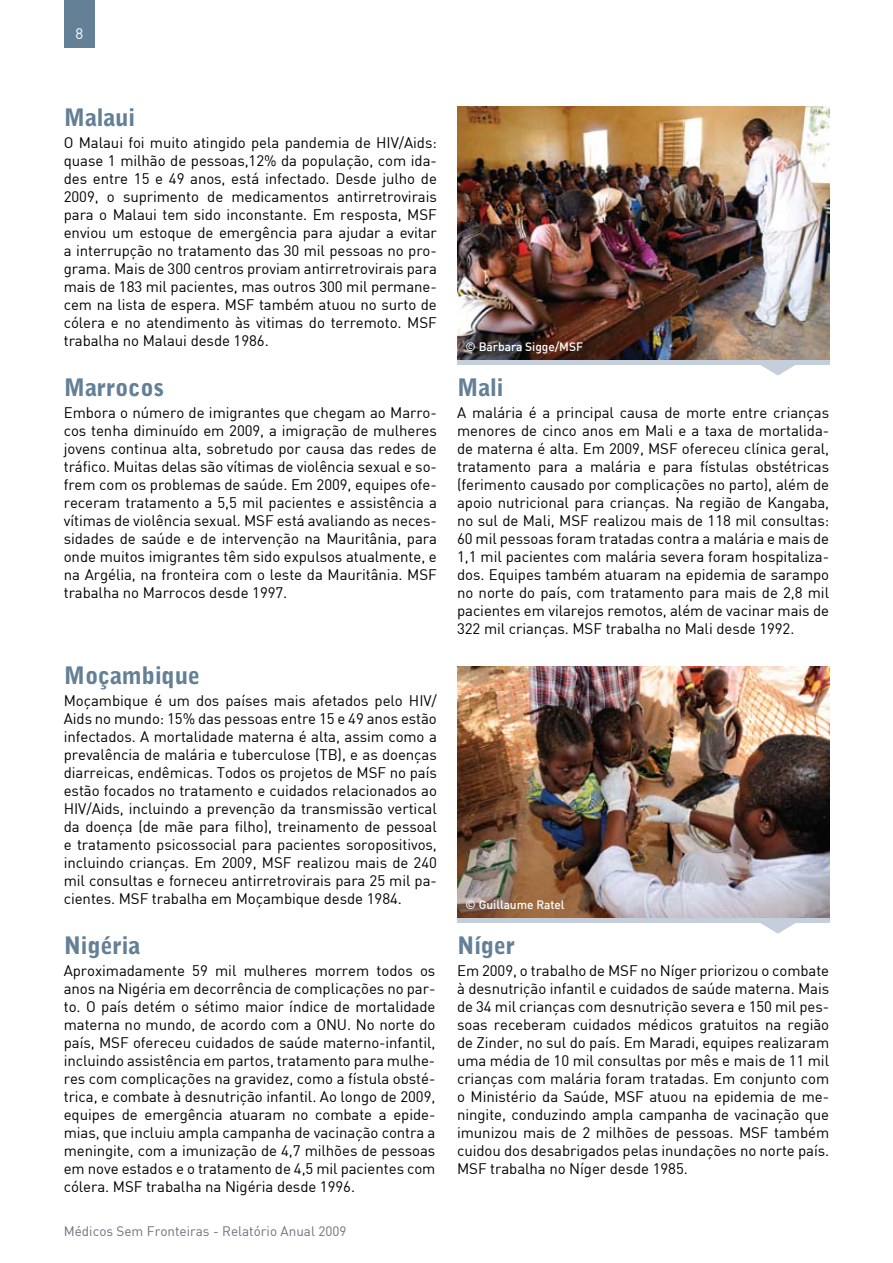
<style>
.page{position:relative;width:893px;height:1263px;background:#fff}
.page>*{position:absolute;margin:0;border:0;box-sizing:border-box;transform-origin:0 0}
.t1{font:900 24px "Bell Gothic Std";letter-spacing:-.005em;color:#648096}
.t2{font:15px/18px "DIN Regular";letter-spacing:-.005em;color:#000;text-align:justify}
.t3{font:15px "DIN Regular";color:#fff}
.t4{font:13.5px "DIN Regular";color:#69737a}
.t5{font:12px "DI Nmedium";letter-spacing:-.005em;color:#fff}
</style>
<div class="page">
<img style="left:457px;top:666px;width:372px;height:252px">
<img style="left:457px;top:106px;width:372px;height:254px">
<hr style="left:457px;top:360px;width:372px;height:4px;background:#c5cfdb">
<svg style="left:757px;top:364px;width:42px;height:12px"></svg>
<hr style="left:457px;top:918px;width:372px;height:4px;background:#c5cfdb">
<svg style="left:757px;top:922px;width:42px;height:12px"></svg>
<div style="left:64px;top:0;width:31px;height:48px;background:#648096"></div>
<p class="t3" style="left:76px;top:24px;width:9px">8</p>
<h1 class="t1" style="left:64px;top:103px;width:73px">Malaui</h1>
<p class="t2" style="left:64px;top:134px;width:375px">O Malaui foi muito atingido pela pandemia de HIV/Aids: quase 1 milhão de pessoas,12% da população, com ida&shy;des entre 15 e 49 anos, está infectado. Desde julho de 2009, o suprimento de medicamentos antirretrovirais para o Malaui tem sido inconstante. Em resposta, MSF enviou um estoque de emergência para ajudar a evitar a interrupção no tratamento das 30 mil pessoas no pro&shy;grama. Mais de 300 centros proviam antirretrovirais para mais de 183 mil pacientes, mas outros 300 mil permane&shy;cem na lista de espera. MSF também atuou no surto de cólera e no atendimento às vitimas do terremoto. MSF trabalha no Malaui desde 1986.</p>
<h1 class="t1" style="left:64px;top:373px;width:102px">Marrocos</h1>
<p class="t2" style="left:64px;top:404px;width:375px">Embora o número de imigrantes que chegam ao Marro&shy;cos tenha diminuído em 2009, a imigração de mulheres jovens continua alta, sobretudo por causa das redes de tráfico. Muitas delas são vítimas de violência sexual e so&shy;frem com os problemas de saúde. Em 2009, equipes ofe&shy;receram tratamento a 5,5 mil pacientes e assistência a vítimas de violência sexual. MSF está avaliando as neces&shy;sidades de saúde e de intervenção na Mauritânia, para onde muitos imigrantes têm sido expulsos atualmente, e na Argélia, na fronteira com o leste da Mauritânia. MSF trabalha no Marrocos desde 1997.</p>
<h1 class="t1" style="left:64px;top:661px;width:138px">Moçambique</h1>
<p class="t2" style="left:64px;top:692px;width:375px">Moçambique é um dos países mais afetados pelo HIV/ Aids no mundo: 15% das pessoas entre 15 e 49 anos estão infectados. A mortalidade materna é alta, assim como a prevalência de malária e tuberculose (TB), e as doenças diarreicas, endêmicas. Todos os projetos de MSF no país estão focados no tratamento e cuidados relacionados ao HIV/Aids, incluindo a prevenção da transmissão vertical da doença (de mãe para filho), treinamento de pessoal e tratamento psicossocial para pacientes soropositivos, incluindo crianças. Em 2009, MSF realizou mais de 240 mil consultas e forneceu antirretrovirais para 25 mil pa&shy;cientes. MSF trabalha em Moçambique desde 1984.</p>
<h1 class="t1" style="left:64px;top:931px;width:78px">Nigéria</h1>
<p class="t2" style="left:64px;top:962px;width:373px">Aproximadamente 59 mil mulheres morrem todos os anos na Nigéria em decorrência de complicações no par&shy;to. O país detém o sétimo maior índice de mortalidade materna no mundo, de acordo com a ONU. No norte do país, MSF ofereceu cuidados de saúde materno-infantil, incluindo assistência em partos, tratamento para mulhe&shy;res com complicações na gravidez, como a fístula obsté&shy;trica, e combate à desnutrição infantil. Ao longo de 2009, equipes de emergência atuaram no combate a epide&shy;mias, que incluiu ampla campanha de vacinação contra a meningite, com a imunização de 4,7 milhões de pessoas em nove estados e o tratamento de 4,5 mil pacientes com cólera. MSF trabalha na Nigéria desde 1996.</p>
<p class="t4" style="left:64px;top:1222px;width:284px">Médicos Sem Fronteiras - Relatório Anual 2009</p>
<p class="t5" style="left:466px;top:339px;width:119px">© Barbara Sigge/MSF</p>
<h1 class="t1" style="left:457px;top:373px;width:48px">Mali</h1>
<p class="t2" style="left:457px;top:404px;width:374px">A malária é a principal causa de morte entre crianças menores de cinco anos em Mali e a taxa de mortalida&shy;de materna é alta. Em 2009, MSF ofereceu clínica geral, tratamento para a malária e para fístulas obstétricas (ferimento causado por complicações no parto), além de apoio nutricional para crianças. Na região de Kangaba, no sul de Mali, MSF realizou mais de 118 mil consultas:<br>60 mil pessoas foram tratadas contra a malária e mais de 1,1 mil pacientes com malária severa foram hospitaliza&shy;dos. Equipes também atuaram na epidemia de sarampo no norte do país, com tratamento para mais de 2,8 mil pacientes em vilarejos remotos, além de vacinar mais de 322 mil crianças. MSF trabalha no Mali desde 1992.</p>
<p class="t5" style="left:466px;top:897px;width:101px">© Guillaume Ratel</p>
<h1 class="t1" style="left:457px;top:931px;width:60px">Níger</h1>
<p class="t2" style="left:457px;top:962px;width:374px">Em 2009, o trabalho de MSF no Níger priorizou o combate à desnutrição infantil e cuidados de saúde materna. Mais de 34 mil crianças com desnutrição severa e 150 mil pes&shy;soas receberam cuidados médicos gratuitos na região de Zinder, no sul do país. Em Maradi, equipes realizaram uma média de 10 mil consultas por mês e mais de 11 mil crianças com malária foram tratadas. Em conjunto com o Ministério da Saúde, MSF atuou na epidemia de me&shy;ningite, conduzindo ampla campanha de vacinação que imunizou mais de 2 milhões de pessoas. MSF também cuidou dos desabrigados pelas inundações no norte país.<br>MSF trabalha no Níger desde 1985.</p>
</div>
